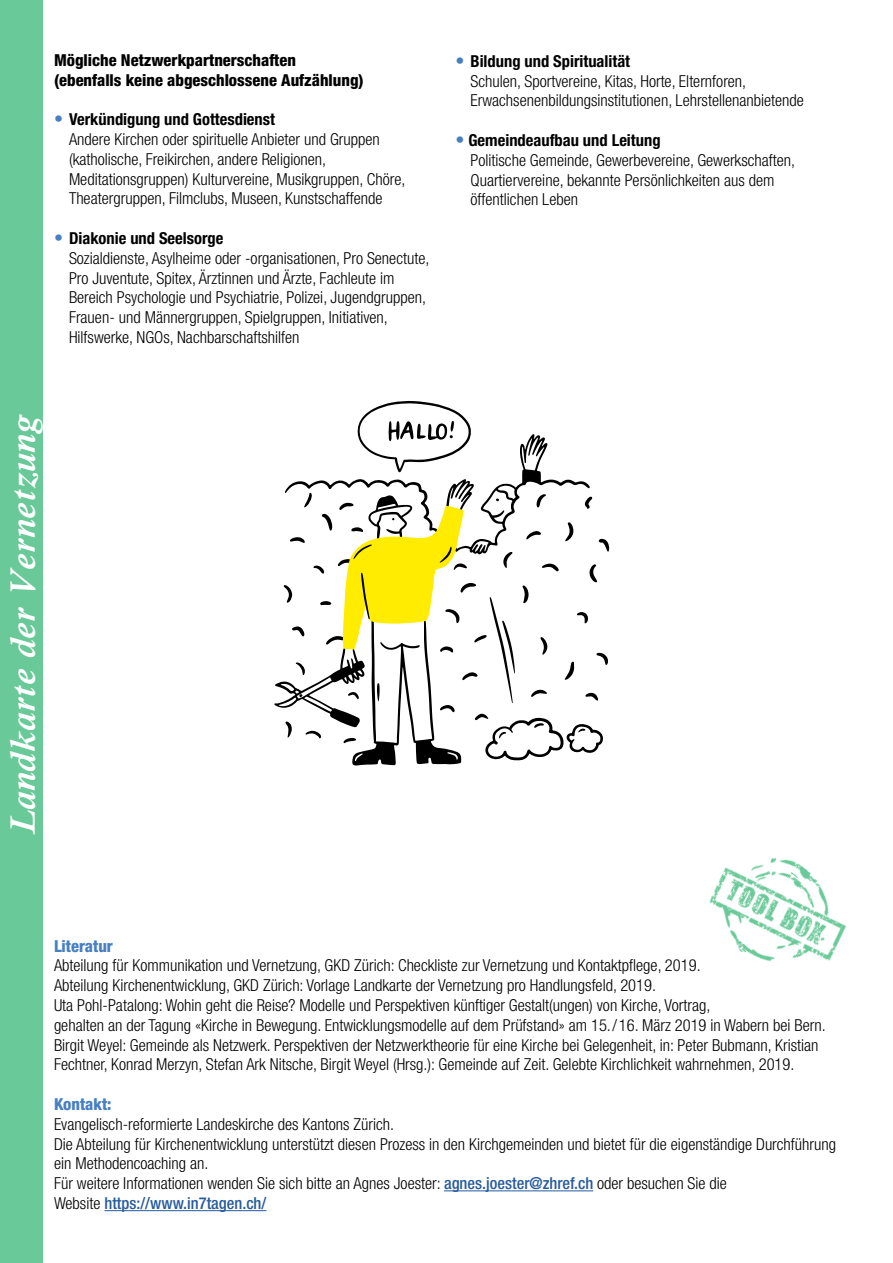
<style>
.page{position:relative;width:893px;height:1263px;background:#fff}
.page>*{position:absolute;margin:0;border:0;box-sizing:border-box;transform-origin:0 0}
.t1{font:italic 600 36px "Times NRMT Pro";color:#fff}
.t2{font:300 condensed 16.5px/19.8px "Helvetica Neue LT Pro";color:#000}
.t3{font:800 condensed 16.5px/19.8px "Helvetica Neue LT Pro";color:#000}
.t4{font:800 condensed 16.5px "Helvetica Neue LT Pro";color:#477fc1}
.s1{font-weight:400;font-stretch:normal;font-size:18px;color:#477fc1}
.s2{font-weight:700}
.s3{font-weight:500;color:#275b9b}
</style>
<div class="page">
<hr style="left:444px;top:1190px;width:149px;height:1px;background:#275b9b">
<hr style="left:104px;top:1210px;width:162px;height:1px;background:#275b9b">
<div style="left:0;top:0;width:43px;height:1263px;background:#69c998"></div>
<img style="left:709px;top:858px;width:137px;height:104px">
<svg style="left:274px;top:401px;width:335px;height:364px"></svg>
<p class="t3" style="left:54px;top:50px;width:311px">Mögliche Netzwerkpartnerschaften (ebenfalls keine abgeschlossene Aufzählung)</p>
<p class="t2" style="left:69px;top:109px;width:338px;text-indent:-15px"><span class="s1">•</span> <span class="s2">Verkündigung und Gottesdienst<br></span>Andere Kirchen oder spirituelle Anbieter und Gruppen (katholische, Freikirchen, andere Religionen, Meditationsgruppen) Kulturvereine, Musikgruppen, Chöre, Theatergruppen, Filmclubs, Museen, Kunstschaffende</p>
<p class="t2" style="left:69px;top:228px;width:362px;text-indent:-15px"><span class="s1">•</span> <span class="s2">Diakonie und Seelsorge<br></span>Sozialdienste, Asylheime oder -organisationen, Pro Senectute, Pro Juventute, Spitex, Ärztinnen und Ärzte, Fachleute im Bereich Psychologie und Psychiatrie, Polizei, Jugendgruppen, Frauen- und Männergruppen, Spielgruppen, Initiativen, Hilfswerke, NGOs, Nachbarschaftshilfen</p>
<h1 class="t1" style="left:2px;top:835px;width:423px;rotate:-90deg">Landkarte der Vernetzung</h1>
<p class="t2" style="left:470px;top:51px;width:335px;text-indent:-15px"><span class="s1">•</span> <span class="s2">Bildung und Spiritualität<br></span>Schulen, Sportvereine, Kitas, Horte, Elternforen,<br>Erwachsenenbildungsinstitutionen, Lehrstellenanbietende</p>
<p class="t2" style="left:470px;top:130px;width:326px;text-indent:-15px"><span class="s1">•</span> <span class="s2">Gemeindeaufbau und Leitung<br></span>Politische Gemeinde, Gewerbevereine, Gewerkschaften, Quartiervereine, bekannte Persönlichkeiten aus dem öffentlichen Leben</p>
<p class="t4" style="left:54px;top:936px;width:61px">Literatur</p>
<p class="t2" style="left:54px;top:955px;width:773px">Abteilung für Kommunikation und Vernetzung, GKD Zürich: Checkliste zur Vernetzung und Kontaktpflege, 2019.<br>Abteilung Kirchenentwicklung, GKD Zürich: Vorlage Landkarte der Vernetzung pro Handlungsfeld, 2019.<br>Uta Pohl-Patalong: Wohin geht die Reise? Modelle und Perspektiven künftiger Gestalt(ungen) von Kirche, Vortrag,<br>gehalten an der Tagung «Kirche in Bewegung. Entwicklungsmodelle auf dem Prüfstand» am 15./ 16. März 2019 in Wabern bei Bern.<br>Birgit Weyel: Gemeinde als Netzwerk. Perspektiven der Netzwerktheorie für eine Kirche bei Gelegenheit, in: Peter Bubmann, Kristian Fechtner, Konrad Merzyn, Stefan Ark Nitsche, Birgit Weyel (Hrsg.): Gemeinde auf Zeit. Gelebte Kirchlichkeit wahrnehmen, 2019.</p>
<p class="t4" style="left:54px;top:1094px;width:59px">Kontakt:</p>
<p class="t2" style="left:54px;top:1114px;width:784px">Evangelisch-reformierte Landeskirche des Kantons Zürich.<br>Die Abteilung für Kirchenentwicklung unterstützt diesen Prozess in den Kirchgemeinden und bietet für die eigenständige Durchführung ein Methodencoaching an.<br>Für weitere Informationen wenden Sie sich bitte an Agnes Joester: <span class="s3">agnes.joester@zhref.ch</span> oder besuchen Sie die<br>Website <span class="s3">https://www.in7tagen.ch/</span></p>
</div>
